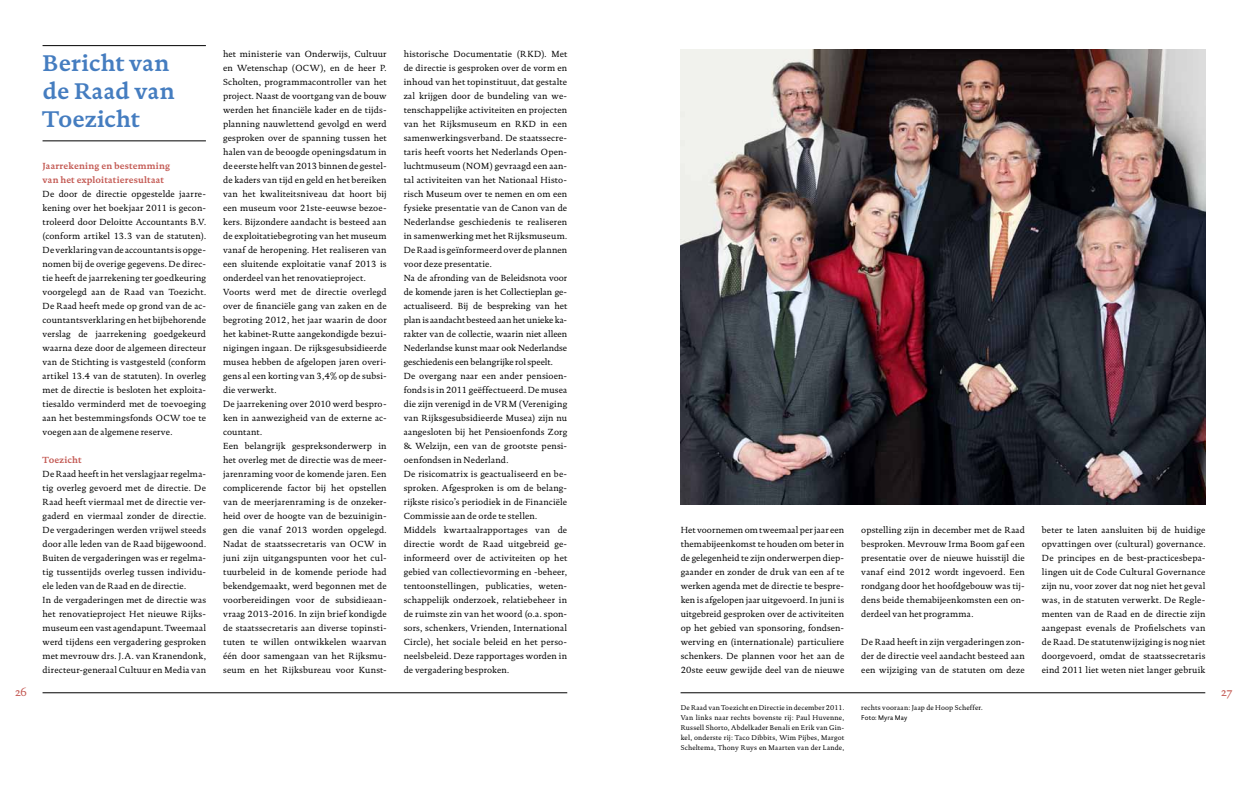
<style>
.page{position:relative;width:1248px;height:794px;background:#fff}
.page>*{position:absolute;margin:0;border:0;box-sizing:border-box;transform-origin:0 0}
.t1{font:700 23px/28px "DTL Documenta T";letter-spacing:.005em;color:#457dc0}
.t2{font:12px "DTL Documenta ST";color:#c35852}
.t3{font:9px/14px "DTL Documenta T";letter-spacing:.015em;color:#000;text-align:justify}
.t4{font:700 9px/14px "DTL Documenta T";letter-spacing:.02em;color:#c35852}
.t5{font:7px/10px "DTL Documenta T";letter-spacing:.025em;color:#000;text-align:justify}
.t6{font:7px "DTL Documenta Sans T";letter-spacing:.02em;color:#000}
</style>
<div class="page">
<hr style="left:43px;top:692px;width:524px;height:1px;background:#000">
<hr style="left:680px;top:692px;width:525px;height:1px;background:#000">
<hr style="left:43px;top:45px;width:163px;height:1px;background:#000">
<img style="left:680px;top:50px;width:525px;height:455px">
<hr style="left:43px;top:141px;width:163px;height:1px;background:#000">
<h1 class="t1" style="left:43px;top:48px;width:134px">Bericht van de Raad van<br>Toezicht</h1>
<p class="t4" style="left:43px;top:158px;width:129px">Jaarrekening en bestemming van het exploitatieresultaat</p>
<p class="t3" style="left:43px;top:187px;width:165px">De door de directie opgestelde jaarre&shy;kening over het boekjaar 2011 is gecon&shy;troleerd door Deloitte Accountants B.V. (conform artikel 13.3 van de statuten).<br>De verklaring van de accountants is opge&shy;nomen bij de overige gegevens. De direc&shy;tie heeft de jaarrekening ter goedkeuring voorgelegd aan de Raad van Toezicht.<br>De Raad heeft mede op grond van de ac&shy;countantsverklaring en het bijbehorende verslag de jaarrekening goedgekeurd waarna deze door de algemeen directeur van de Stichting is vastgesteld (conform artikel 13.4 van de statuten). In overleg met de directie is besloten het exploita&shy;tiesaldo verminderd met de toevoeging aan het bestemmingsfonds OCW toe te voegen aan de algemene reserve.</p>
<p class="t4" style="left:43px;top:452px;width:41px">Toezicht</p>
<p class="t3" style="left:43px;top:467px;width:165px;text-align:left">De Raad heeft in het verslagjaar regelma&shy;tig overleg gevoerd met de directie. De Raad heeft viermaal met de directie ver&shy;gaderd en viermaal zonder de directie.<br>De vergaderingen werden vrijwel steeds door alle leden van de Raad bijgewoond.<br>Buiten de vergaderingen was er regelma&shy;tig tussentijds overleg tussen individu&shy;ele leden van de Raad en de directie.<br>In de vergaderingen met de directie was het renovatieproject Het nieuwe Rijks&shy;museum een vast agendapunt. Tweemaal werd tijdens een vergadering gesproken met mevrouw drs. J.A. van Kranendonk, directeur-generaal Cultuur en Media van</p>
<p class="t3" style="left:223px;top:47px;width:165px;text-align:left">het ministerie van Onderwijs, Cultuur en Wetenschap (OCW), en de heer P.<br>Scholten, programmacontroller van het project. Naast de voortgang van de bouw werden het financiële kader en de tijds&shy;planning nauwlettend gevolgd en werd gesproken over de spanning tussen het halen van de beoogde openingsdatum in de eerste helft van 2013 binnen de gestel&shy;de kaders van tijd en geld en het bereiken van het kwaliteitsniveau dat hoort bij een museum voor 21ste-eeuwse bezoe&shy;kers. Bijzondere aandacht is besteed aan de exploitatiebegroting van het museum vanaf de heropening. Het realiseren van een sluitende exploitatie vanaf 2013 is onderdeel van het renovatieproject.<br>Voorts werd met de directie overlegd over de financiële gang van zaken en de begroting 2012, het jaar waarin de door het kabinet-Rutte aangekondigde bezui&shy;nigingen ingaan. De rijksgesubsidieerde musea hebben de afgelopen jaren overi&shy;gens al een korting van 3,4% op de subsi&shy;die verwerkt.<br>De jaarrekening over 2010 werd bespro&shy;ken in aanwezigheid van de externe ac&shy;countant.<br>Een belangrijk gespreksonderwerp in het overleg met de directie was de meer&shy;jarenraming voor de komende jaren. Een complicerende factor bij het opstellen van de meerjarenraming is de onzeker&shy;heid over de hoogte van de bezuinigin&shy;gen die vanaf 2013 worden opgelegd.<br>Nadat de staatssecretaris van OCW in juni zijn uitgangspunten voor het cul&shy;tuurbeleid in de komende periode had bekendgemaakt, werd begonnen met de voorbereidingen voor de subsidieaan&shy;vraag 2013-2016. In zijn brief kondigde de staatssecretaris aan diverse topinsti&shy;tuten te willen ontwikkelen waarvan één door samengaan van het Rijksmu&shy;seum en het Rijksbureau voor Kunst-</p>
<p class="t3" style="left:403px;top:47px;width:165px;text-align:left">historische Documentatie (RKD). Met de directie is gesproken over de vorm en inhoud van het topinstituut, dat gestalte zal krijgen door de bundeling van we&shy;tenschappelijke activiteiten en projecten van het Rijksmuseum en RKD in een samenwerkingsverband. De staatssecre&shy;taris heeft voorts het Nederlands Open&shy;luchtmuseum (NOM) gevraagd een aan&shy;tal activiteiten van het Nationaal Histo&shy;risch Museum over te nemen en om een fysieke presentatie van de Canon van de Nederlandse geschiedenis te realiseren in samenwerking met het Rijksmuseum.<br>De Raad is geïnformeerd over de plannen voor deze presentatie.<br>Na de afronding van de Beleidsnota voor de komende jaren is het Collectieplan ge&shy;actualiseerd. Bij de bespreking van het plan is aandacht besteed aan het unieke ka&shy;rakter van de collectie, waarin niet alleen Nederlandse kunst maar ook Nederlandse geschiedenis een belangrijke rol speelt.<br>De overgang naar een ander pensioen&shy;fonds is in 2011 geëffectueerd. De musea die zijn verenigd in de VRM (Vereniging van Rijksgesubsidieerde Musea) zijn nu aangesloten bij het Pensioenfonds Zorg &amp; Welzijn, een van de grootste pensi&shy;oenfondsen in Nederland.<br>De risicomatrix is geactualiseerd en be&shy;sproken. Afgesproken is om de belang&shy;rijkste risico’s periodiek in de Financiële Commissie aan de orde te stellen.<br>Middels kwartaalrapportages van de directie wordt de Raad uitgebreid ge&shy;ïnformeerd over de activiteiten op het gebied van collectievorming en -beheer, tentoonstellingen, publicaties, weten&shy;schappelijk onderzoek, relatiebeheer in de ruimste zin van het woord (o.a. spon&shy;sors, schenkers, Vrienden, International Circle), het sociale beleid en het perso&shy;neelsbeleid. Deze rapportages worden in de vergadering besproken.</p>
<p class="t3" style="left:680px;top:522px;width:165px">Het voornemen om tweemaal per jaar een themabijeenkomst te houden om beter in de gelegenheid te zijn onderwerpen diep&shy;gaander en zonder de druk van een af te werken agenda met de directie te bespre&shy;ken is afgelopen jaar uitgevoerd. In juni is uitgebreid gesproken over de activiteiten op het gebied van sponsoring, fondsen&shy;werving en (internationale) particuliere schenkers. De plannen voor het aan de 20ste eeuw gewijde deel van de nieuwe</p>
<p class="t3" style="left:861px;top:522px;width:165px">opstelling zijn in december met de Raad besproken. Mevrouw Irma Boom gaf een presentatie over de nieuwe huisstijl die vanaf eind 2012 wordt ingevoerd. Een rondgang door het hoofdgebouw was tij&shy;dens beide themabijeenkomsten een on&shy;derdeel van het programma.</p>
<p class="t3" style="left:861px;top:634px;width:165px">De Raad heeft in zijn vergaderingen zon&shy;der de directie veel aandacht besteed aan een wijziging van de statuten om deze</p>
<p class="t3" style="left:1041px;top:523px;width:165px">beter te laten aansluiten bij de huidige opvattingen over (cultural) governance.<br>De principes en de best-practicesbepa&shy;lingen uit de Code Cultural Governance zijn nu, voor zover dat nog niet het geval was, in de statuten verwerkt. De Regle&shy;menten van de Raad en de directie zijn aangepast evenals de Profielschets van de Raad. De statutenwijziging is nog niet doorgevoerd, omdat de staatssecretaris eind 2011 liet weten niet langer gebruik</p>
<h2 class="t2" style="left:15px;top:684px;width:14px">26</h2>
<h2 class="t2" style="left:1220px;top:684px;width:13px">27</h2>
<p class="t5" style="left:680px;top:702px;width:165px">De Raad van Toezicht en Directie in december 2011.<br>Van links naar rechts bovenste rij: Paul Huvenne, Russell Shorto, Abdelkader Benali en Erik van Gin&shy;kel, onderste rij: Taco Dibbits, Wim Pijbes, Margot Scheltema, Thony Ruys en Maarten van der Lande,</p>
<p class="t5" style="left:861px;top:702px;width:123px">rechts vooraan: Jaap de Hoop Scheffer.</p>
<p class="t6" style="left:861px;top:713px;width:47px">Foto: Myra May</p>
</div>
